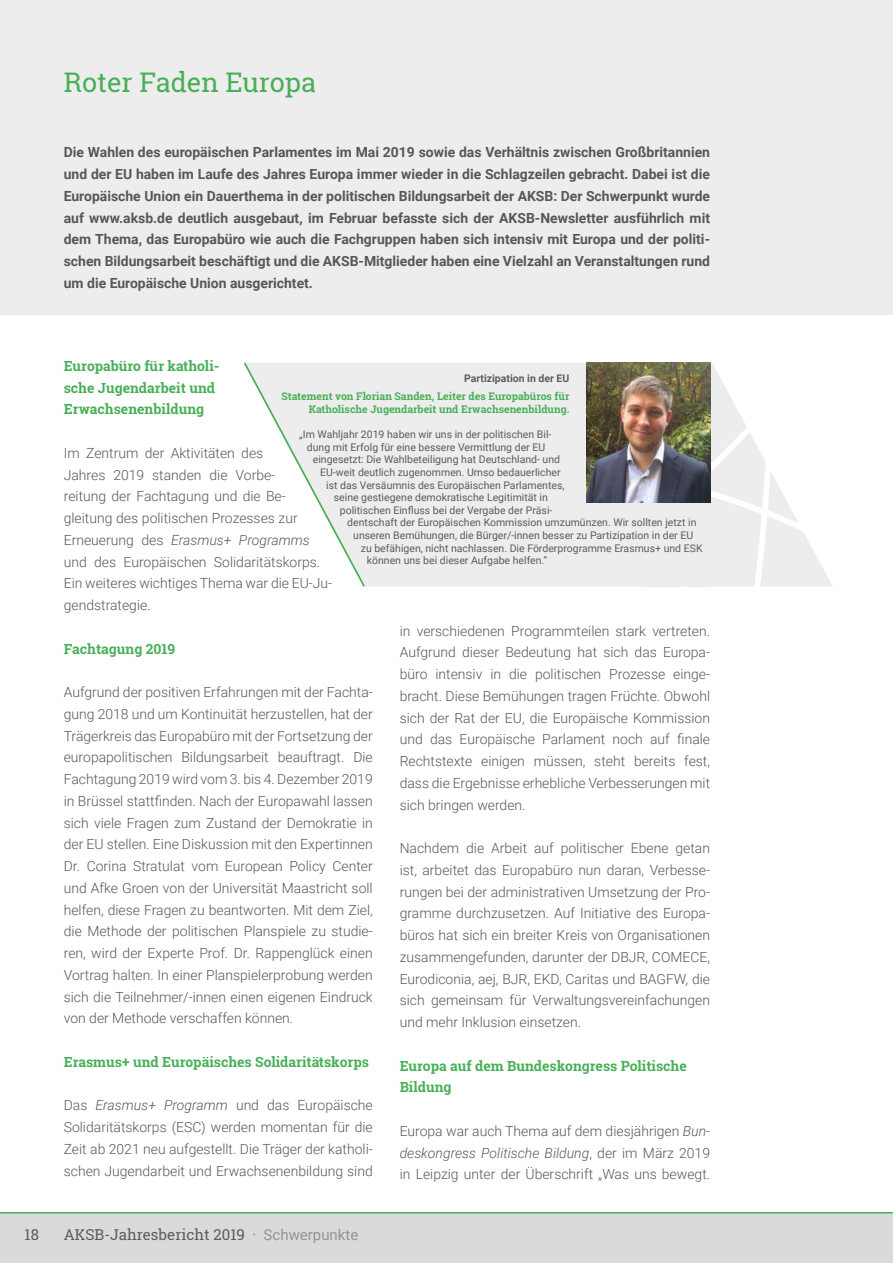
<style>
.page{position:relative;width:893px;height:1263px;background:#fff}
.page>*{position:absolute;margin:0;border:0;box-sizing:border-box;transform-origin:0 0}
.t1{font:27px "Roboto Slab";color:#48af57}
.t2{font:15px "Roboto Slab";color:#5c5c5b}
.t3{font:300 13.95px/21.8px "Roboto";color:#575756;text-align:justify}
.t4{font:700 13.95px/21.8px "Roboto";color:#575756;text-align:justify}
.t5{font:700 13.95px/21.8px "Roboto Slab";color:#48af57}
.t6{font:10.5px "Roboto";color:#5c5c5b}
.t7{font:700 10.5px/12.6px "Roboto Slab";color:#48af57;text-align:right}
.t8{font:700 10.5px "Roboto";color:#5c5c5b}
.s1{font-style:italic}
.s2{color:#939392}
.s3{font-family:"Roboto";color:#939392}
</style>
<div class="page">
<div style="left:0;top:0;width:893px;height:315px;background:#ededed"></div>
<div style="left:0;top:1213px;width:893px;height:50px;background:#dadada"></div>
<hr style="left:0;top:1212px;width:893px;height:1px;background:#48af57">
<svg style="left:711px;top:363px;width:122px;height:224px"></svg>
<div style="left:366px;top:363px;width:345px;height:224px;background:#ededed"></div>
<svg style="left:244px;top:362px;width:122px;height:225px"></svg>
<img style="left:586px;top:362px;width:125px;height:141px">
<h1 class="t1" style="left:64px;top:64px;width:254px">Roter Faden Europa</h1>
<p class="t4" style="left:64px;top:141px;width:648px">Die Wahlen des europäischen Parlamentes im Mai 2019 sowie das Verhältnis zwischen Großbritannien und der EU haben im Laufe des Jahres Europa immer wieder in die Schlagzeilen gebracht. Dabei ist die Europäische Union ein Dauerthema in der politischen Bildungsarbeit der AKSB: Der Schwerpunkt wurde auf www.aksb.de deutlich ausgebaut, im Februar befasste sich der AKSB-Newsletter ausführlich mit dem Thema, das Europabüro wie auch die Fachgruppen haben sich intensiv mit Europa und der politi&shy;schen Bildungsarbeit beschäftigt und die AKSB-Mitglieder haben eine Vielzahl an Veranstaltungen rund um die Europäische Union ausgerichtet.</p>
<p class="t5" style="left:64px;top:355px;width:157px">Europabüro für katholi&shy;sche Jugendarbeit und<br>Erwachsenenbildung</p>
<p class="t3" style="left:64px;top:441px;width:270px;text-align:left">Im Zentrum der Aktivitäten des<br>Jahres 2019 standen die Vorbe-<br>reitung der Fachtagung und die Be&shy;gleitung des politischen Prozesses zur Erneuerung des <span class="s1">Erasmus+ Programms </span>und des Europäischen Solidaritätskorps.<br>Ein weiteres wichtiges Thema war die EU-Ju&shy;gendstrategie.</p>
<p class="t5" style="left:64px;top:637px;width:113px">Fachtagung 2019</p>
<p class="t3" style="left:64px;top:681px;width:311px">Aufgrund der positiven Erfahrungen mit der Fachta&shy;gung 2018 und um Kontinuität herzustellen, hat der Trägerkreis das Europabüro mit der Fortsetzung der europapolitischen Bildungsarbeit beauftragt. Die Fachtagung 2019 wird vom 3. bis 4. Dezember 2019 in Brüssel stattfinden. Nach der Europawahl lassen sich viele Fragen zum Zustand der Demokratie in der EU stellen. Eine Diskussion mit den Expertinnen Dr. Corina Stratulat vom European Policy Center und Afke Groen von der Universität Maastricht soll helfen, diese Fragen zu beantworten. Mit dem Ziel, die Methode der politischen Planspiele zu studie&shy;ren, wird der Experte Prof. Dr. Rappenglück einen Vortrag halten. In einer Planspielerprobung werden sich die Teilnehmer/-innen einen eigenen Eindruck von der Methode verschaffen können.</p>
<p class="t5" style="left:64px;top:1051px;width:307px">Erasmus+ und Europäisches Solidaritätskorps</p>
<p class="t3" style="left:64px;top:1094px;width:310px">Das <span class="s1">Erasmus+ Programm</span> und das Europäische Solidaritätskorps (ESC) werden momentan für die Zeit ab 2021 neu aufgestellt. Die Träger der katholi&shy;schen Jugendarbeit und Erwachsenenbildung sind</p>
<p class="t8" style="left:464px;top:371px;width:107px">Partizipation in der EU</p>
<p class="t7" style="left:282px;top:390px;width:289px">Statement von Florian Sanden, Leiter des Europabüros für<br>Katholische Jugendarbeit und Erwachsenenbildung.</p>
<p class="t6" style="left:299px;top:427px;width:254px">„Im Wahljahr 2019 haben wir uns in der politischen Bil-</p>
<p class="t6" style="left:307px;top:440px;width:240px">dung mit Erfolg für eine bessere Vermittlung der EU</p>
<p class="t6" style="left:313px;top:452px;width:249px">eingesetzt: Die Wahlbeteiligung hat Deutschland- und</p>
<p class="t6" style="left:320px;top:465px;width:242px">EU-weit deutlich zugenommen. Umso bedauerlicher</p>
<p class="t6" style="left:326px;top:477px;width:240px">ist das Versäumnis des Europäischen Parlamentes,</p>
<p class="t6" style="left:334px;top:490px;width:216px">seine gestiegene demokratische Legitimität in</p>
<p class="t6" style="left:340px;top:503px;width:214px">politischen Einfluss bei der Vergabe der Präsi-</p>
<p class="t6" style="left:347px;top:515px;width:351px">dentschaft der Europäischen Kommission umzumünzen. Wir sollten jetzt in</p>
<p class="t6" style="left:353px;top:528px;width:341px">unseren Bemühungen, die Bürger/-innen besser zu Partizipation in der EU</p>
<p class="t6" style="left:361px;top:540px;width:343px">zu befähigen, nicht nachlassen. Die Förderprogramme Erasmus+ und ESK</p>
<p class="t6" style="left:367px;top:553px;width:182px">können uns bei dieser Aufgabe helfen.“</p>
<p class="t3" style="left:400px;top:619px;width:312px">in verschiedenen Programmteilen stark vertreten.<br>Aufgrund dieser Bedeutung hat sich das Europa&shy;büro intensiv in die politischen Prozesse einge&shy;bracht. Diese Bemühungen tragen Früchte. Obwohl sich der Rat der EU, die Europäische Kommission und das Europäische Parlament noch auf finale Rechtstexte einigen müssen, steht bereits fest, dass die Ergebnisse erhebliche Verbesserungen mit sich bringen werden.</p>
<p class="t3" style="left:400px;top:837px;width:312px">Nachdem die Arbeit auf politischer Ebene getan ist, arbeitet das Europabüro nun daran, Verbesse&shy;rungen bei der administrativen Umsetzung der Pro&shy;gramme durchzusetzen. Auf Initiative des Europa&shy;büros hat sich ein breiter Kreis von Organisationen zusammengefunden, darunter der DBJR, COMECE, Eurodiconia, aej, BJR, EKD, Caritas und BAGFW, die sich gemeinsam für Verwaltungsvereinfachungen und mehr Inklusion einsetzen.</p>
<p class="t5" style="left:400px;top:1054px;width:289px">Europa auf dem Bundeskongress Politische<br>Bildung</p>
<p class="t3" style="left:400px;top:1119px;width:312px">Europa war auch Thema auf dem diesjährigen <span class="s1">Bun&shy;deskongress Politische Bildung</span>, der im März 2019 in Leipzig unter der Überschrift „Was uns bewegt.</p>
<p class="t2" style="left:25px;top:1225px;width:16px">18</p>
<p class="t2" style="left:64px;top:1225px;width:296px">AKSB-Jahresbericht 2019 <span class="s2">·</span> <span class="s3">Schwerpunkte</span></p>
</div>
